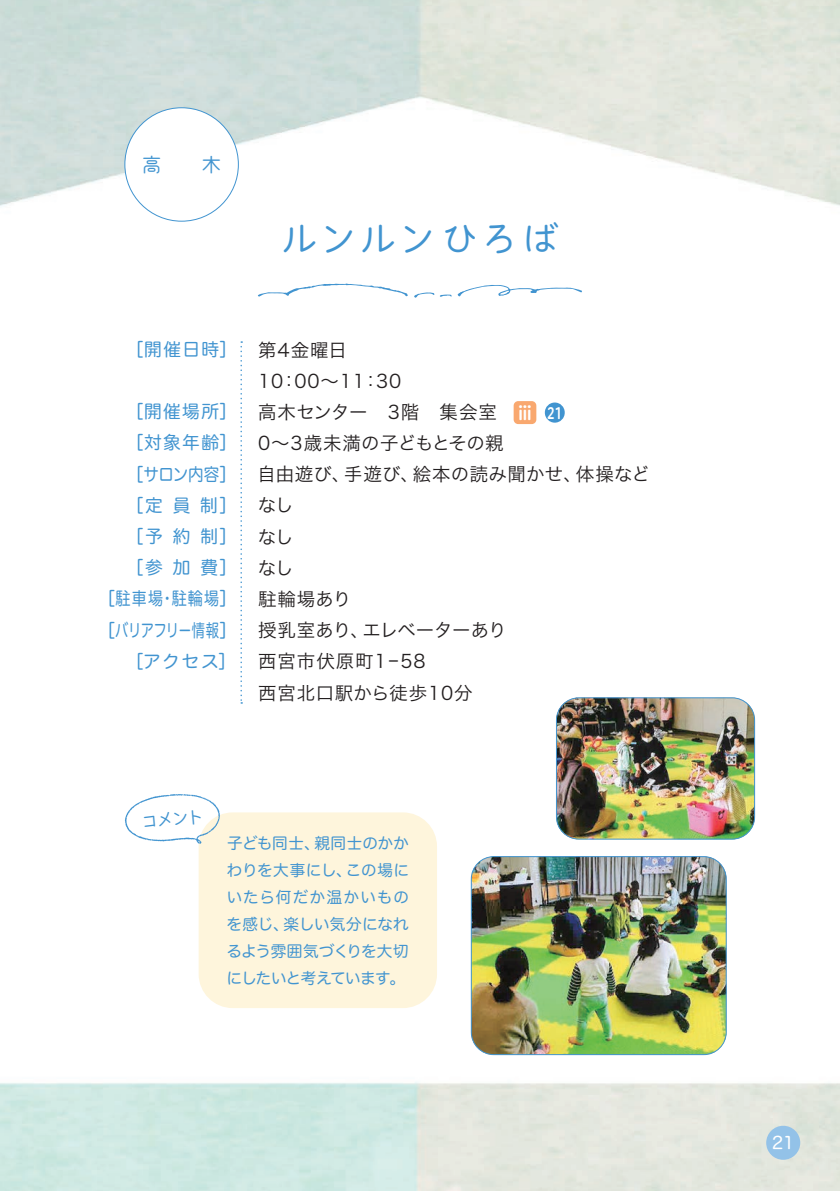
<style>
.page{position:relative;width:840px;height:1191px;background:#fff}
.page>*{position:absolute;margin:0;border:0;box-sizing:border-box;transform-origin:0 0}
.t1{font:36.8px "Marumaru Gothic 1 ALARGER";letter-spacing:.08em;color:#4194d0}
.t2{font:19.8px "Marumaru Gothic 1 ALARGER";color:#4194d0}
.t3{font:18.4px/31.2px "Hiragino Sans Pr 6 N W3";letter-spacing:.02em;color:#231f20}
.t4{font:17.8px/31.2px "Hira Maru Pro N W4";letter-spacing:.075em;color:#4194d0;text-align:right}
.t5{font:17px "Marumaru Gothic 1 ALARGER";color:#4194d0}
.t6{font:17px "Hira Maru Pro N W4";color:#fff}
.t7{font:15.6px/27px "Hira Maru Pro N W4";letter-spacing:-.005em;color:#4194d0;text-align:justify}
.t8{font:15.6px "Hiragino UD Sans R Std N W6";color:#fff;scale:.8 1}
.s1{font-size:18.4px}
</style>
<div class="page">
<img style="left:0;top:0;width:839px;height:1191px">
<div style="left:765px;top:1125px;width:34px;height:34px;background:#93c2e8;border-radius:50%"></div>
<div style="left:125px;top:108px;width:113px;height:113px;background:#fff;border-radius:50%"></div>
<img style="left:556px;top:697px;width:198px;height:142px">
<div style="left:556px;top:697px;width:198px;height:142px;border:1px solid #4194d0;border-radius:22px"></div>
<img style="left:471px;top:856px;width:255px;height:198px">
<div style="left:471px;top:856px;width:255px;height:198px;border:1px solid #4194d0;border-radius:22px"></div>
<svg style="left:457px;top:285px;width:124px;height:11px"></svg>
<svg style="left:258px;top:283px;width:149px;height:14px"></svg>
<svg style="left:414px;top:292px;width:37px;height:6px"></svg>
<svg style="left:240px;top:341px;width:2px;height:362px"></svg>
<div style="left:198px;top:812px;width:239px;height:196px;background:#fef5dc;border-radius:34px"></div>
<svg style="left:125px;top:794px;width:95px;height:50px"></svg>
<div style="left:513px;top:401px;width:23px;height:23px;background:#f9a86f;border-radius:5px"></div>
<div style="left:544px;top:402px;width:20px;height:21px;background:#4194d0;border-radius:10px"></div>
<p class="t2" style="left:142px;top:154px;width:21px">高</p>
<p class="t2" style="left:201px;top:154px;width:21px">木</p>
<h1 class="t1" style="left:281px;top:220px;width:279px">ルンルンひろば</h1>
<p class="t4" style="left:126px;top:332px;width:112px">［開催日時］</p>
<p class="t4" style="left:98px;top:395px;width:140px">［開催場所］<br>［対象年齢］<br>［サロン内容］<br>［定員制］<br>［予約制］<br>［参加費］<br>［駐車場・駐輪場］［バリアフリー情報］［アクセス］</p>
<p class="t3" style="left:257px;top:333px;width:394px">第4金曜日<br>10：00〜11：30<br>高木センター　3階　集会室<br>0〜3歳未満の子どもとその親<br>自由遊び、手遊び、絵本の読み聞かせ、体操などなし<br>なし<br>なし<br>駐輪場あり<br>授乳室あり、エレベーターあり<br>西宮市伏原町1－58<br>西宮北口駅から徒歩10分</p>
<p class="t8" style="left:515px;top:401px;width:60px"><span class="s1">ⅲ</span> 21</p>
<p class="t5" style="left:140px;top:812px;width:64px;rotate:-5deg">コメント</p>
<p class="t7" style="left:226px;top:828px;width:184px">子ども同士、親同士のかかわりを大事にし、この場にいたら何だか温かいものを感じ、楽しい気分になれるよう雰囲気づくりを大切にしたいと考えています。</p>
<p class="t6" style="left:771px;top:1128px;width:24px">21</p>
</div>
